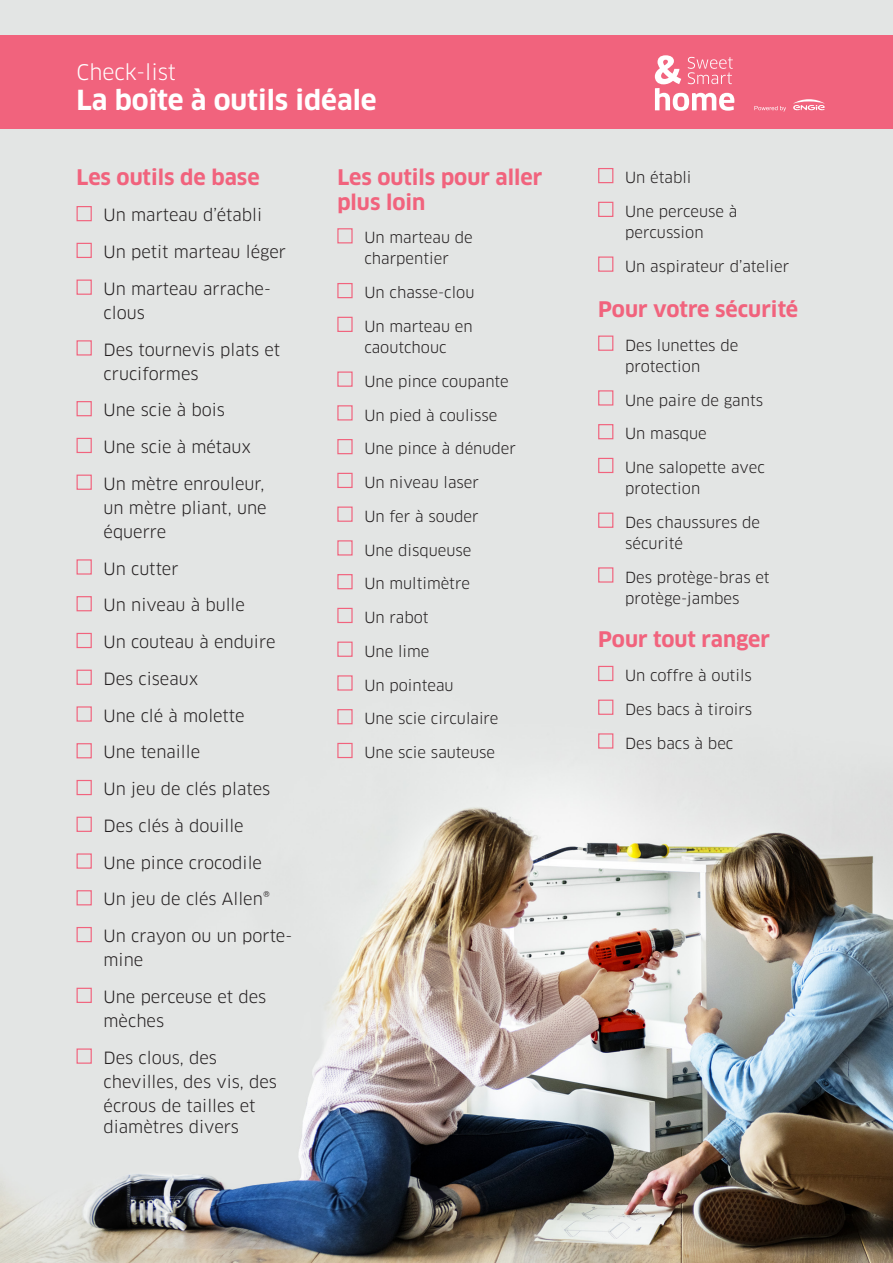
<style>
.page{position:relative;width:893px;height:1263px;background:#fff}
.page>*{position:absolute;margin:0;border:0;box-sizing:border-box;transform-origin:0 0}
.t1{font:700 27px "Clan Pro";color:#fff}
.t2{font:700 21px/25.2px "Clan Pro";color:#f1637d}
.t3{font:21px "Clan Pro";color:#fff}
.t4{font:16.5px/24px "Clan Pro";color:#231f20}
.t5{font:15px/21px "Clan Pro";color:#231f20}
</style>
<div class="page">
<img style="left:0;top:0;width:893px;height:1263px">
<div style="left:0;top:35px;width:893px;height:94px;background:#f1637d"></div>
<div style="left:77px;top:206px;width:15px;height:15px;border:1px solid #f1637d"></div>
<div style="left:77px;top:243px;width:15px;height:15px;border:1px solid #f1637d"></div>
<div style="left:77px;top:279px;width:15px;height:16px;border:1px solid #f1637d"></div>
<div style="left:77px;top:340px;width:15px;height:16px;border:1px solid #f1637d"></div>
<div style="left:77px;top:401px;width:15px;height:15px;border:1px solid #f1637d"></div>
<div style="left:77px;top:438px;width:15px;height:15px;border:1px solid #f1637d"></div>
<div style="left:77px;top:475px;width:15px;height:15px;border:1px solid #f1637d"></div>
<div style="left:77px;top:559px;width:15px;height:16px;border:1px solid #f1637d"></div>
<div style="left:77px;top:596px;width:15px;height:15px;border:1px solid #f1637d"></div>
<div style="left:77px;top:633px;width:15px;height:15px;border:1px solid #f1637d"></div>
<div style="left:77px;top:670px;width:15px;height:15px;border:1px solid #f1637d"></div>
<div style="left:77px;top:706px;width:15px;height:16px;border:1px solid #f1637d"></div>
<div style="left:77px;top:743px;width:15px;height:15px;border:1px solid #f1637d"></div>
<div style="left:77px;top:780px;width:15px;height:15px;border:1px solid #f1637d"></div>
<div style="left:77px;top:817px;width:15px;height:15px;border:1px solid #f1637d"></div>
<div style="left:77px;top:853px;width:15px;height:16px;border:1px solid #f1637d"></div>
<div style="left:77px;top:890px;width:15px;height:15px;border:1px solid #f1637d"></div>
<div style="left:77px;top:927px;width:15px;height:15px;border:1px solid #f1637d"></div>
<div style="left:77px;top:988px;width:15px;height:15px;border:1px solid #f1637d"></div>
<div style="left:77px;top:1048px;width:15px;height:16px;border:1px solid #f1637d"></div>
<div style="left:337px;top:228px;width:16px;height:15px;border:1px solid #f1637d"></div>
<div style="left:337px;top:283px;width:16px;height:15px;border:1px solid #f1637d"></div>
<div style="left:337px;top:317px;width:16px;height:15px;border:1px solid #f1637d"></div>
<div style="left:337px;top:371px;width:16px;height:16px;border:1px solid #f1637d"></div>
<div style="left:337px;top:405px;width:16px;height:15px;border:1px solid #f1637d"></div>
<div style="left:337px;top:439px;width:16px;height:15px;border:1px solid #f1637d"></div>
<div style="left:337px;top:473px;width:16px;height:15px;border:1px solid #f1637d"></div>
<div style="left:337px;top:506px;width:16px;height:16px;border:1px solid #f1637d"></div>
<div style="left:337px;top:540px;width:16px;height:15px;border:1px solid #f1637d"></div>
<div style="left:337px;top:574px;width:16px;height:15px;border:1px solid #f1637d"></div>
<div style="left:337px;top:608px;width:16px;height:15px;border:1px solid #f1637d"></div>
<div style="left:337px;top:642px;width:16px;height:15px;border:1px solid #f1637d"></div>
<div style="left:337px;top:675px;width:16px;height:16px;border:1px solid #f1637d"></div>
<div style="left:337px;top:709px;width:16px;height:15px;border:1px solid #f1637d"></div>
<div style="left:337px;top:743px;width:16px;height:15px;border:1px solid #f1637d"></div>
<div style="left:598px;top:336px;width:15px;height:15px;border:1px solid #f1637d"></div>
<div style="left:598px;top:390px;width:15px;height:16px;border:1px solid #f1637d"></div>
<div style="left:598px;top:424px;width:15px;height:15px;border:1px solid #f1637d"></div>
<div style="left:598px;top:458px;width:15px;height:15px;border:1px solid #f1637d"></div>
<div style="left:598px;top:513px;width:15px;height:15px;border:1px solid #f1637d"></div>
<div style="left:598px;top:567px;width:15px;height:16px;border:1px solid #f1637d"></div>
<div style="left:598px;top:666px;width:15px;height:15px;border:1px solid #f1637d"></div>
<div style="left:598px;top:700px;width:15px;height:15px;border:1px solid #f1637d"></div>
<div style="left:598px;top:733px;width:15px;height:16px;border:1px solid #f1637d"></div>
<div style="left:598px;top:168px;width:15px;height:15px;border:1px solid #f1637d"></div>
<div style="left:598px;top:202px;width:15px;height:15px;border:1px solid #f1637d"></div>
<div style="left:598px;top:256px;width:15px;height:16px;border:1px solid #f1637d"></div>
<svg style="left:655px;top:55px;width:79px;height:56px"></svg>
<svg style="left:754px;top:106px;width:32px;height:5px"></svg>
<svg style="left:793px;top:99px;width:32px;height:12px"></svg>
<p class="t3" style="left:77px;top:59px;width:101px">Check-list</p>
<p class="t1" style="left:77px;top:84px;width:302px">La boîte à outils idéale</p>
<p class="t2" style="left:77px;top:164px;width:185px">Les outils de base</p>
<p class="t4" style="left:104px;top:203px;width:160px">Un marteau d’établi</p>
<p class="t4" style="left:104px;top:240px;width:184px">Un petit marteau léger</p>
<p class="t4" style="left:104px;top:277px;width:169px">Un marteau arrache&shy;clous</p>
<p class="t4" style="left:104px;top:337px;width:178px">Des tournevis plats et cruciformes</p>
<p class="t4" style="left:104px;top:398px;width:123px">Une scie à bois</p>
<p class="t4" style="left:104px;top:435px;width:149px">Une scie à métaux</p>
<p class="t4" style="left:104px;top:472px;width:165px">Un mètre enrouleur, un mètre pliant, une équerre</p>
<p class="t4" style="left:104px;top:556px;width:77px">Un cutter</p>
<p class="t4" style="left:104px;top:593px;width:143px">Un niveau à bulle</p>
<p class="t4" style="left:104px;top:630px;width:173px">Un couteau à enduire</p>
<p class="t4" style="left:104px;top:667px;width:96px">Des ciseaux</p>
<p class="t4" style="left:104px;top:703px;width:143px">Une clé à molette</p>
<p class="t4" style="left:104px;top:740px;width:98px">Une tenaille</p>
<p class="t4" style="left:104px;top:777px;width:168px">Un jeu de clés plates</p>
<p class="t4" style="left:104px;top:814px;width:142px">Des clés à douille</p>
<p class="t4" style="left:104px;top:851px;width:160px">Une pince crocodile</p>
<p class="t4" style="left:104px;top:887px;width:168px">Un jeu de clés Allen®</p>
<p class="t4" style="left:104px;top:924px;width:190px">Un crayon ou un porte&shy;mine</p>
<p class="t4" style="left:104px;top:985px;width:164px">Une perceuse et des mèches</p>
<p class="t4" style="left:104px;top:1046px;width:175px">Des clous, des chevilles, des vis, des écrous de tailles et</p>
<p class="t4" style="left:104px;top:1115px;width:137px">diamètres divers</p>
<p class="t2" style="left:337px;top:164px;width:207px">Les outils pour aller plus loin</p>
<p class="t5" style="left:364px;top:227px;width:110px">Un marteau de charpentier</p>
<p class="t5" style="left:364px;top:282px;width:112px">Un chasse-clou</p>
<p class="t5" style="left:364px;top:316px;width:110px">Un marteau en caoutchouc</p>
<p class="t5" style="left:364px;top:371px;width:146px">Une pince coupante</p>
<p class="t5" style="left:364px;top:404px;width:134px">Un pied à coulisse</p>
<p class="t5" style="left:364px;top:438px;width:153px">Une pince à dénuder</p>
<p class="t5" style="left:364px;top:472px;width:116px">Un niveau laser</p>
<p class="t5" style="left:364px;top:506px;width:116px">Un fer à souder</p>
<p class="t5" style="left:364px;top:539px;width:109px">Une disqueuse</p>
<p class="t5" style="left:364px;top:573px;width:107px">Un multimètre</p>
<p class="t5" style="left:364px;top:607px;width:66px">Un rabot</p>
<p class="t5" style="left:364px;top:641px;width:67px">Une lime</p>
<p class="t5" style="left:364px;top:674px;width:91px">Un pointeau</p>
<p class="t5" style="left:364px;top:708px;width:136px">Une scie circulaire</p>
<p class="t5" style="left:364px;top:742px;width:132px">Une scie sauteuse</p>
<p class="t5" style="left:625px;top:167px;width:68px">Un établi</p>
<p class="t5" style="left:625px;top:201px;width:114px">Une perceuse à percussion</p>
<p class="t5" style="left:625px;top:256px;width:166px">Un aspirateur d’atelier</p>
<p class="t2" style="left:598px;top:297px;width:202px">Pour votre sécurité</p>
<p class="t5" style="left:625px;top:335px;width:115px">Des lunettes de protection</p>
<p class="t5" style="left:625px;top:389px;width:140px">Une paire de gants</p>
<p class="t5" style="left:625px;top:423px;width:83px">Un masque</p>
<p class="t5" style="left:625px;top:457px;width:141px">Une salopette avec protection</p>
<p class="t5" style="left:625px;top:512px;width:136px">Des chaussures de sécurité</p>
<p class="t5" style="left:625px;top:567px;width:146px">Des protège-bras et protège-jambes</p>
<p class="t2" style="left:598px;top:627px;width:174px">Pour tout ranger</p>
<p class="t5" style="left:625px;top:665px;width:128px">Un coffre à outils</p>
<p class="t5" style="left:625px;top:699px;width:129px">Des bacs à tiroirs</p>
<p class="t5" style="left:625px;top:733px;width:110px">Des bacs à bec</p>
</div>
